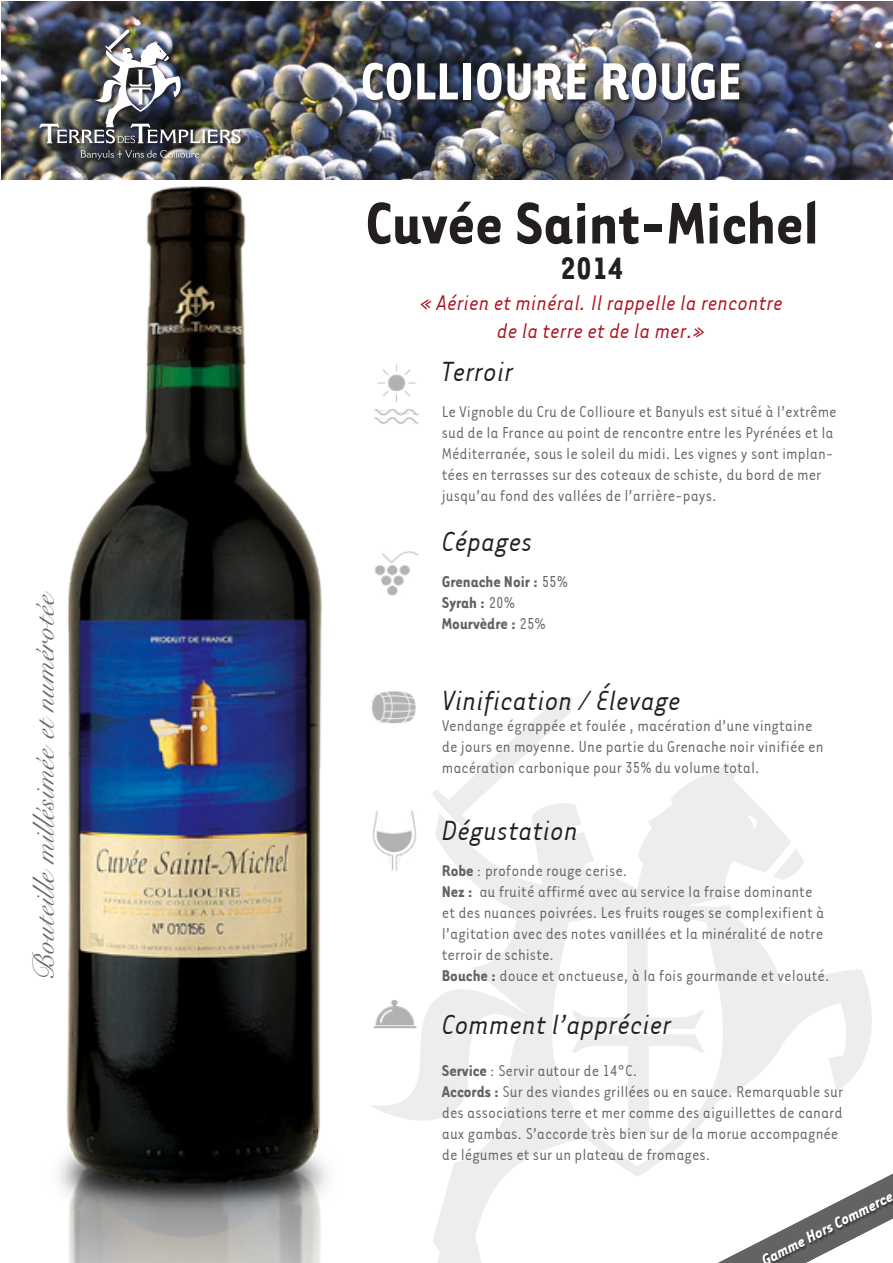
<style>
.page{position:relative;width:893px;height:1263px;background:#fff}
.page>*{position:absolute;margin:0;border:0;box-sizing:border-box;transform-origin:0 0}
.t1{font:700 67.5px "Tarzana Narrow New";color:#231f20}
.t2{font:700 60px "Tarzana Narrow New";color:#fff}
.t3{font:700 36px "Tarzana Narrow New";color:#231f20}
.t4{font:italic 31.5px "Tarzana Narrow";color:#231f20}
.t5{font:30px "Snell Roundhand Script";color:#636366}
.t6{font:italic 24px "Tarzana Narrow";color:#ae111e}
.t7{font:condensed 18px/21px "Tarzana";color:#636366}
.t8{font:700 condensed 18px "Tarzana";color:#636366}
.t9{font:italic 700 18px "Tarzana Narrow";color:#fff}
.s1{font-weight:400}
.s2{font-weight:700}
</style>
<div class="page">
<svg style="left:489px;top:697px;width:83px;height:65px"></svg>
<svg style="left:370px;top:762px;width:502px;height:501px"></svg>
<svg style="left:773px;top:849px;width:31px;height:31px"></svg>
<svg style="left:663px;top:1147px;width:230px;height:116px"></svg>
<div style="left:762px;top:1194px;width:131px;height:69px;background:#231f20;opacity:.75"></div>
<img style="left:1px;top:1px;width:892px;height:178px">
<div style="left:39px;top:30px;width:206px;height:134px;background:#231f20;opacity:.75"></div>
<img style="left:39px;top:30px;width:202px;height:113px">
<svg style="left:81px;top:150px;width:118px;height:9px"></svg>
<div style="left:364px;top:64px;width:380px;height:41px;background:#231f20;opacity:.75"></div>
<img style="left:24px;top:178px;width:332px;height:1085px">
<img style="left:374px;top:364px;width:45px;height:60px">
<img style="left:375px;top:551px;width:44px;height:45px">
<img style="left:371px;top:691px;width:45px;height:33px">
<img style="left:370px;top:792px;width:50px;height:88px">
<img style="left:370px;top:983px;width:50px;height:57px">
<p class="t5" style="left:27px;top:981px;width:391px;rotate:-90deg">Bouteille millésimée et numérotée</p>
<p class="t2" style="left:360px;top:44px;width:384px">COLLIOURE ROUGE</p>
<p class="t1" style="left:365px;top:181px;width:455px">Cuvée Saint-Michel</p>
<p class="t3" style="left:560px;top:246px;width:65px">2014</p>
<p class="t6" style="left:420px;top:288px;width:365px">« Aérien et minéral. Il rappelle la rencontre</p>
<p class="t6" style="left:497px;top:317px;width:210px">de la terre et de la mer.»</p>
<p class="t4" style="left:442px;top:353px;width:73px">Terroir</p>
<p class="t7" style="left:442px;top:401px;width:396px">Le Vignoble du Cru de Collioure et Banyuls est situé à l’extrême sud de la France au point de rencontre entre les Pyrénées et la Méditerranée, sous le soleil du midi. Les vignes y sont implan&shy;tées en terrasses sur des coteaux de schiste, du bord de mer jusqu’au fond des vallées de l’arrière-pays.</p>
<p class="t4" style="left:442px;top:523px;width:93px">Cépages</p>
<p class="t8" style="left:442px;top:570px;width:128px">Grenache Noir : <span class="s1">55%</span></p>
<p class="t8" style="left:442px;top:591px;width:75px">Syrah : <span class="s1">20%</span></p>
<p class="t8" style="left:442px;top:612px;width:106px">Mourvèdre : <span class="s1">25%</span></p>
<p class="t4" style="left:442px;top:681px;width:241px">Vinification / Élevage</p>
<p class="t7" style="left:442px;top:714px;width:383px">Vendange égrappée et foulée , macération d’une vingtaine de jours en moyenne. Une partie du Grenache noir vinifiée en macération carbonique pour 35% du volume total.</p>
<p class="t4" style="left:442px;top:811px;width:138px">Dégustation</p>
<p class="t7" style="left:442px;top:859px;width:187px"><span class="s2">Robe</span> : profonde rouge cerise.</p>
<p class="t7" style="left:442px;top:880px;width:384px"><span class="s2">Nez :</span> au fruité affirmé avec au service la fraise dominante et des nuances poivrées. Les fruits rouges se complexifient à l’agitation avec des notes vanillées et la minéralité de notre terroir de schiste.</p>
<p class="t7" style="left:442px;top:964px;width:389px"><span class="s2">Bouche :</span> douce et onctueuse, à la fois gourmande et velouté.</p>
<p class="t4" style="left:442px;top:1005px;width:231px">Comment l’apprécier</p>
<p class="t7" style="left:442px;top:1059px;width:197px"><span class="s2">Service</span> : Servir autour de 14°C.</p>
<p class="t7" style="left:442px;top:1080px;width:403px"><span class="s2">Accords :</span> Sur des viandes grillées ou en sauce. Remarquable sur des associations terre et mer comme des aiguillettes de canard aux gambas. S’accorde très bien sur de la morue accompagnée de légumes et sur un plateau de fromages.</p>
<p class="t9" style="left:757px;top:1251px;width:147px;rotate:-27deg">Gamme Hors Commerce</p>
</div>
